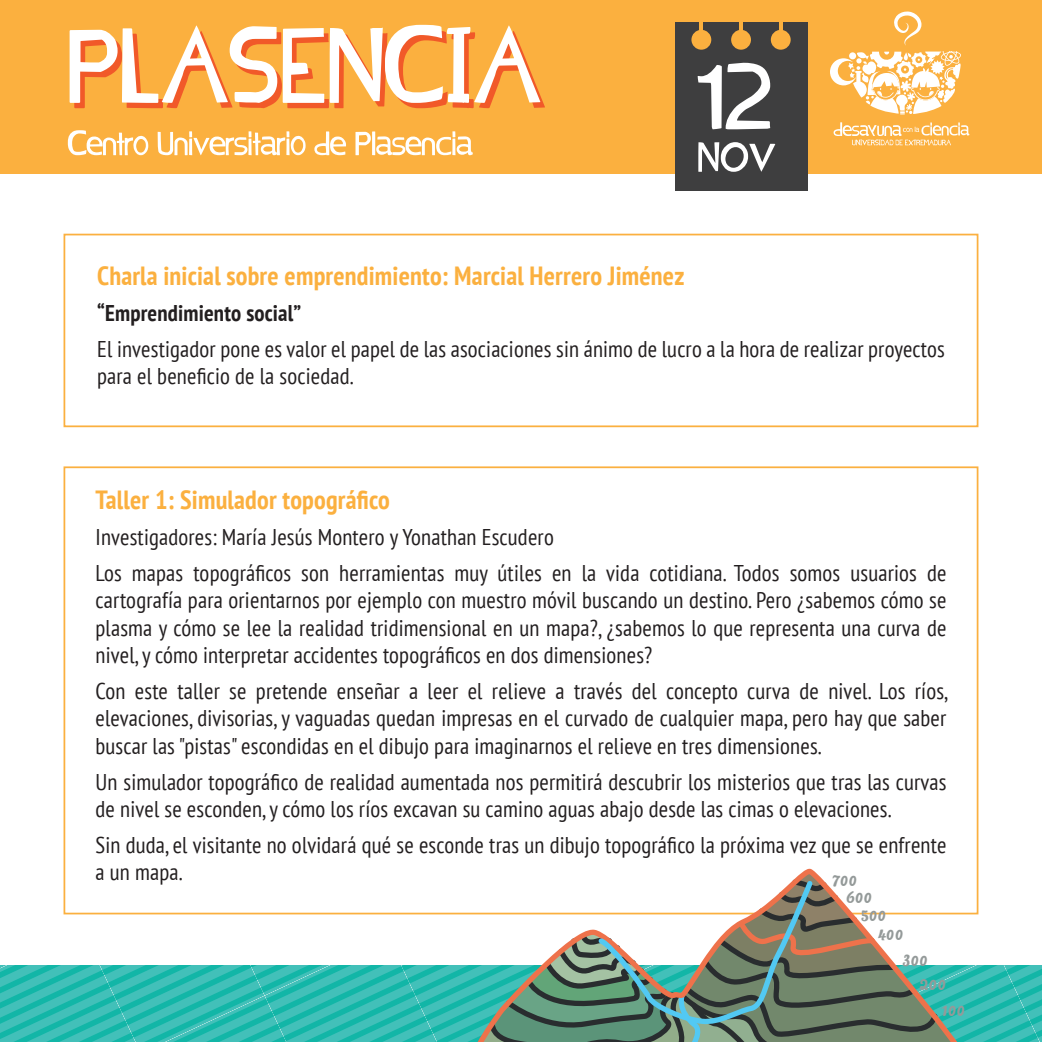
<style>
.page{position:relative;width:1042px;height:1042px;background:#fff}
.page>*{position:absolute;margin:0;border:0;box-sizing:border-box;transform-origin:0 0}
.t1{font:179.9px "chocolat bleu";letter-spacing:.01em;color:#fff}
.t2{font:160.65px "chocolat bleu";color:#fff}
.t3{font:70.88px "chocolat bleu";color:#fff}
.t4{font:57.57px "chocolat bleu";color:#fff}
.t5{font:700 condensed 26.25px "PT Sans";letter-spacing:.01em;color:#fbb03f}
.t6{font:condensed 22.75px/27.3px "PT Sans";letter-spacing:.01em;color:#231f20}
.t7{font:700 condensed 22.75px "PT Sans";letter-spacing:.01em;color:#231f20}
.t8{font:19.95px "Pacifico";color:#949a99;scale:.94 1}
</style>
<div class="page">
<div style="left:0;top:0;width:1042px;height:174px;background:#fbb03f"></div>
<svg style="left:833px;top:122px;width:136px;height:23px"></svg>
<svg style="left:830px;top:52px;width:131px;height:62px"></svg>
<svg style="left:894px;top:11px;width:27px;height:35px"></svg>
<div style="left:675px;top:23px;width:132px;height:168px;background:#3e3e3f"></div>
<div style="left:691px;top:30px;width:20px;height:20px;background:#fbb03f;border-radius:50%"></div>
<div style="left:731px;top:30px;width:20px;height:20px;background:#fbb03f;border-radius:50%"></div>
<div style="left:771px;top:30px;width:19px;height:20px;background:#fbb03f;border-radius:50%"></div>
<hr style="left:699px;top:17px;width:4px;height:23px;background:#fbb03f">
<hr style="left:739px;top:17px;width:4px;height:23px;background:#fbb03f">
<hr style="left:779px;top:17px;width:4px;height:23px;background:#fbb03f">
<div style="left:64px;top:234px;width:914px;height:193px;border:2px solid #fbb03f"></div>
<svg style="left:0;top:965px;width:1042px;height:77px;background:#2fbcb1"></svg>
<svg style="left:469px;top:912px;width:497px;height:130px"></svg>
<svg style="left:477px;top:868px;width:482px;height:174px"></svg>
<h1 class="t1" style="left:68px;top:-16px;width:474px">PLASENCIA</h1>
<h3 class="t4" style="left:68px;top:117px;width:406px">Centro Universitario de Plasencia</h3>
<h2 class="t2" style="left:697px;top:23px;width:77px">12</h2>
<h3 class="t3" style="left:697px;top:125px;width:80px">NOV</h3>
<p class="t5" style="left:97px;top:258px;width:589px">Charla inicial sobre emprendimiento: Marcial Herrero Jiménez</p>
<p class="t7" style="left:97px;top:298px;width:206px">“Emprendimiento social”</p>
<p class="t6" style="left:97px;top:335px;width:849px">El investigador pone es valor el papel de las asociaciones sin ánimo de lucro a la hora de realizar proyectos para el beneficio de la sociedad.</p>
<p class="t5" style="left:96px;top:482px;width:296px">Taller 1: Simulador topográfico</p>
<p class="t6" style="left:96px;top:518px;width:852px;line-height:36.1px">Investigadores: María Jesús Montero y Yonathan Escudero<br>Los mapas topográficos son herramientas muy útiles en la vida cotidiana. Todos somos usuarios de</p>
<p class="t6" style="left:96px;top:586px;width:852px;text-align:justify">cartografía para orientarnos por ejemplo con muestro móvil buscando un destino. Pero ¿sabemos cómo se plasma y cómo se lee la realidad tridimensional en un mapa?, ¿sabemos lo que representa una curva de nivel, y cómo interpretar accidentes topográficos en dos dimensiones?</p>
<p class="t6" style="left:96px;top:677px;width:854px;text-align:justify">Con este taller se pretende enseñar a leer el relieve a través del concepto curva de nivel. Los ríos, elevaciones, divisorias, y vaguadas quedan impresas en el curvado de cualquier mapa, pero hay que saber buscar las "pistas" escondidas en el dibujo para imaginarnos el relieve en tres dimensiones.</p>
<p class="t6" style="left:96px;top:767px;width:852px">Un simulador topográfico de realidad aumentada nos permitirá descubrir los misterios que tras las curvas de nivel se esconden, y cómo los ríos excavan su camino aguas abajo desde las cimas o elevaciones.</p>
<p class="t6" style="left:96px;top:831px;width:852px">Sin duda, el visitante no olvidará qué se esconde tras un dibujo topográfico la próxima vez que se enfrente a un mapa.</p>
<p class="t8" style="left:832px;top:860px;width:28px">700</p>
<p class="t8" style="left:846px;top:877px;width:29px">600</p>
<p class="t8" style="left:861px;top:895px;width:28px">500</p>
<p class="t8" style="left:877px;top:915px;width:29px">400</p>
<p class="t8" style="left:902px;top:940px;width:29px">300</p>
<p class="t8" style="left:920px;top:964px;width:30px">200</p>
<p class="t8" style="left:942px;top:990px;width:27px">100</p>
</div>
